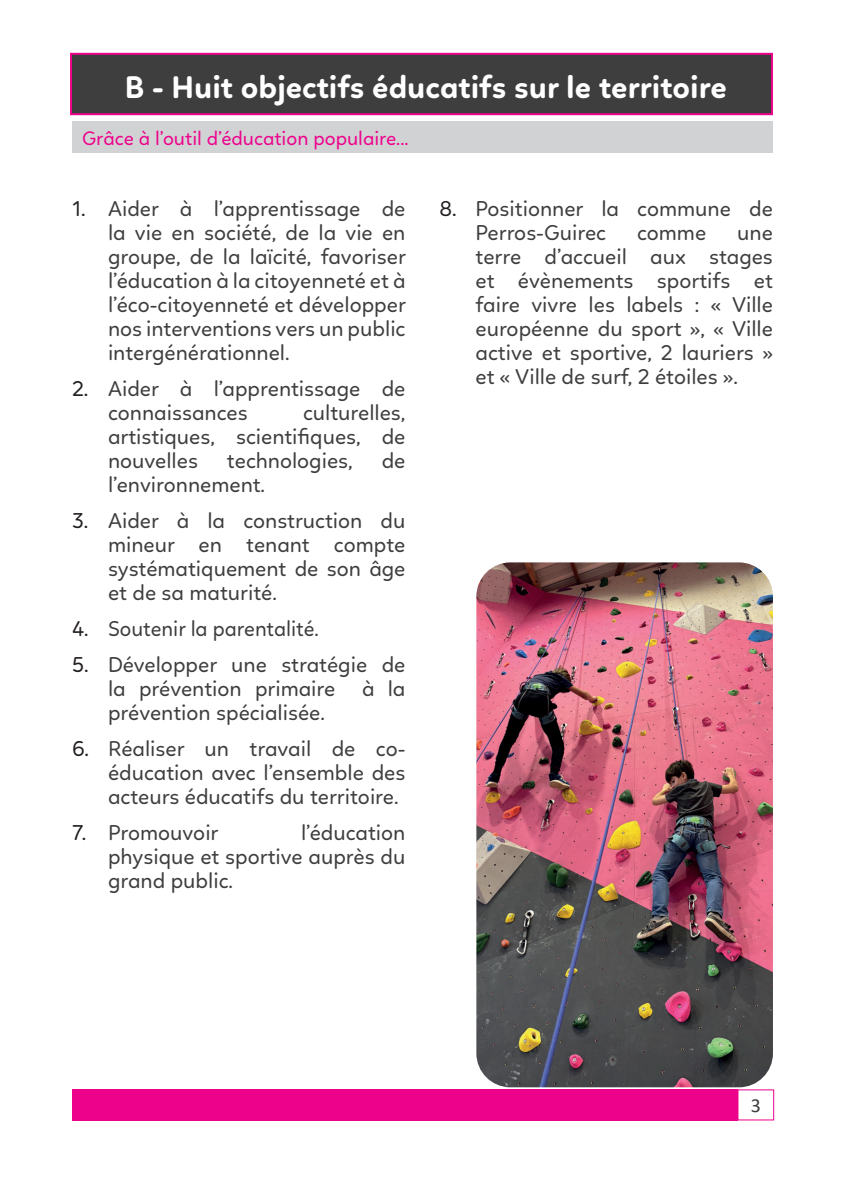
<style>
.page{position:relative;width:845px;height:1191px;background:#fff}
.page>*{position:absolute;margin:0;border:0;box-sizing:border-box;transform-origin:0 0}
.t1{font:700 32px "Linotte";color:#fff}
.t2{font:22px/24px "Linotte";color:#3e3e3f;text-align:justify}
.t3{font:22px "Linotte";color:#3e3e3f;scale:.96 1}
.t4{font:20px "Linotte";color:#ed028c}
.t5{font:20px "Calibri";color:#3e3e3f}
.s1{color:#231f20}
</style>
<div class="page">
<div style="left:737px;top:1089px;width:37px;height:31px;border:1px solid #ed028c"></div>
<img style="left:476px;top:562px;width:297px;height:525px">
<div style="left:72px;top:122px;width:701px;height:31px;background:#d1d2d4"></div>
<div style="left:71px;top:54px;width:701px;height:60px;background:#3e3e3f"></div>
<div style="left:70px;top:53px;width:703px;height:62px;border:2px solid #ed028c"></div>
<div style="left:72px;top:1089px;width:665px;height:31px;background:#ed028c"></div>
<h1 class="t1" style="left:125px;top:68px;width:604px">B - Huit objectifs éducatifs sur le territoire</h1>
<p class="t4" style="left:82px;top:127px;width:328px">Grâce à l’outil d’éducation populaire...</p>
<p class="t2" style="left:108px;top:197px;width:299px;text-indent:-36px"><span class="s1">1.</span> Aider à l’apprentissage de la vie en société, de la vie en groupe, de la laïcité, favoriser l’éducation à la citoyenneté et à l’éco-citoyenneté et développer nos interventions vers un public intergénérationnel.</p>
<p class="t2" style="left:108px;top:377px;width:299px;text-indent:-36px"><span class="s1">2.</span> Aider à l’apprentissage de connaissances</p>
<p class="t2" style="left:108px;top:401px;width:299px;text-indent:195px">culturelles, artistiques, scientifiques, de nouvelles</p>
<p class="t2" style="left:227px;top:449px;width:127px">technologies,</p>
<p class="t2" style="left:382px;top:449px;width:25px">de</p>
<p class="t2" style="left:108px;top:473px;width:159px">l’environnement.</p>
<p class="t2" style="left:108px;top:509px;width:299px;text-indent:-36px"><span class="s1">3.</span> Aider à la construction du mineur en tenant compte systématiquement de son âge et de sa maturité.</p>
<p class="t3" style="left:72px;top:616px;width:259px"><span class="s1">4.</span> Soutenir la parentalité.</p>
<p class="t2" style="left:108px;top:653px;width:299px;text-indent:-36px"><span class="s1">5.</span> Développer une stratégie de la prévention primaire à la prévention spécialisée.</p>
<p class="t2" style="left:108px;top:737px;width:299px;text-indent:-36px"><span class="s1">6.</span> Réaliser un travail de co&shy;éducation avec l’ensemble des acteurs éducatifs du territoire.</p>
<p class="t2" style="left:72px;top:821px;width:148px"><span class="s1">7.</span> Promouvoir</p>
<p class="t2" style="left:108px;top:821px;width:299px;text-indent:193px">l’éducation physique et sportive auprès du grand public.</p>
<p class="t2" style="left:475px;top:197px;width:299px;text-indent:-36px"><span class="s1">8.</span> Positionner la commune de<br>Perros-Guirec</p>
<p class="t2" style="left:637px;top:221px;width:71px">comme</p>
<p class="t2" style="left:475px;top:221px;width:299px;text-indent:262px">une terre d’accueil aux stages et évènements sportifs et faire vivre les labels : « Ville européenne du sport », « Ville active et sportive, 2 lauriers » et « Ville de surf, 2 étoiles ».</p>
<p class="t5" style="left:751px;top:1092px;width:12px">3</p>
</div>
